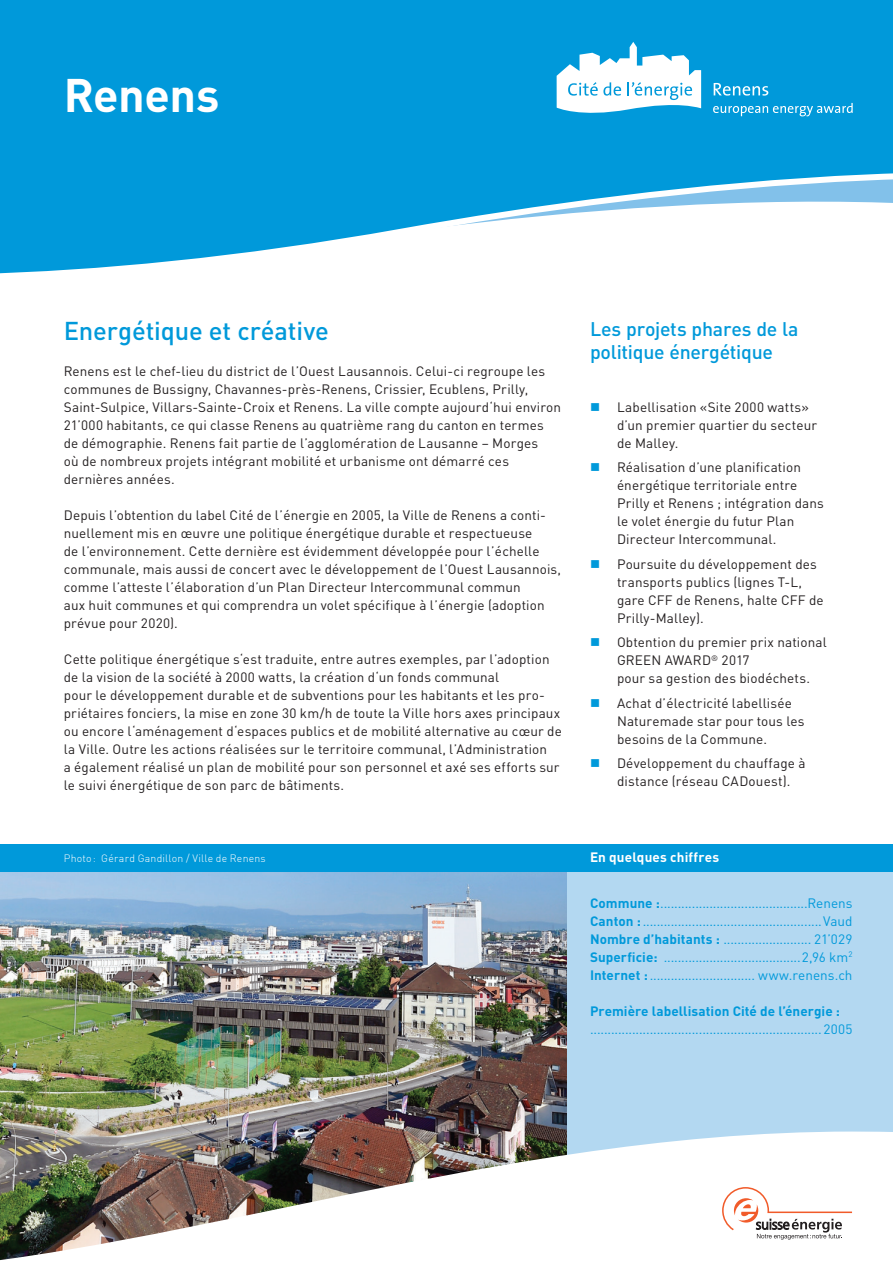
<style>
.page{position:relative;width:893px;height:1263px;background:#fff}
.page>*{position:absolute;margin:0;border:0;box-sizing:border-box;transform-origin:0 0}
.t1{font:700 46.5px "DIN Pro";letter-spacing:-.01em;color:#fff}
.t2{font:500 25.5px "DIN Pro";letter-spacing:-.005em;color:#0099da}
.t3{font:500 19.5px/23.4px "DIN Pro";letter-spacing:-.015em;color:#0099da}
.t4{font:13.5px/18px "DIN Pro";letter-spacing:.01em;color:#231f20}
.t5{font:13.5px/18px "DIN Pro";letter-spacing:.005em;color:#0099da;text-align:justify}
.t6{font:700 13.5px "DIN Pro";color:#0099da}
.t7{font:700 13.5px "DIN Pro";letter-spacing:.01em;color:#fff}
.t8{font:300 10.5px "DIN";letter-spacing:.02em;color:#fff}
.s1{font-weight:700}
</style>
<div class="page">
<svg style="left:0;top:0;width:893px;height:274px"></svg>
<div style="left:0;top:844px;width:893px;height:419px;background:#b3d8f1"></div>
<img style="left:0;top:871px;width:567px;height:260px">
<img style="left:0;top:1131px;width:893px;height:132px">
<div style="left:0;top:844px;width:893px;height:27px;background:#0099da"></div>
<svg style="left:721px;top:1186px;width:132px;height:53px;background:#ede3e0"></svg>
<svg style="left:713px;top:103px;width:140px;height:13px;background:#36aee1"></svg>
<svg style="left:714px;top:83px;width:54px;height:13px"></svg>
<svg style="left:557px;top:42px;width:144px;height:76px"></svg>
<h1 class="t1" style="left:64px;top:64px;width:157px">Renens</h1>
<h2 class="t2" style="left:64px;top:314px;width:267px">Energétique et créative</h2>
<p class="t4" style="left:64px;top:362px;width:499px">Renens est le chef-lieu du district de l’Ouest Lausannois. Celui-ci regroupe les communes de Bussigny, Chavannes-près-Renens, Crissier, Ecublens, Prilly, Saint-Sulpice, Villars-Sainte-Croix et Renens. La ville compte aujourd‘hui environ 21’000 habitants, ce qui classe Renens au quatrième rang du canton en termes de démographie. Renens fait partie de l’agglomération de Lausanne – Morges<br>où de nombreux projets intégrant mobilité et urbanisme ont démarré ces dernières années.</p>
<p class="t4" style="left:64px;top:506px;width:499px">Depuis l’obtention du label Cité de l’énergie en 2005, la Ville de Renens a conti&shy;nuellement mis en œuvre une politique énergétique durable et respectueuse<br>de l’environnement. Cette dernière est évidemment développée pour l’échelle communale, mais aussi de concert avec le développement de l’Ouest Lausannois, comme l’atteste l’élaboration d’un Plan Directeur Intercommunal commun<br>aux huit communes et qui comprendra un volet spécifique à l’énergie (adoption prévue pour 2020).</p>
<p class="t4" style="left:64px;top:650px;width:500px">Cette politique énergétique s‘est traduite, entre autres exemples, par l’adoption de la vision de la société à 2000 watts, la création d‘un fonds communal<br>pour le développement durable et de subventions pour les habitants et les pro&shy;priétaires fonciers, la mise en zone 30 km/h de toute la Ville hors axes principaux ou encore l‘aménagement d‘espaces publics et de mobilité alternative au cœur de la Ville. Outre les actions réalisées sur le territoire communal, l’Administration<br>a également réalisé un plan de mobilité pour son personnel et axé ses efforts sur le suivi énergétique de son parc de bâtiments.</p>
<h3 class="t3" style="left:590px;top:316px;width:210px">Les projets phares de la politique énergétique</h3>
<p class="t4" style="left:617px;top:398px;width:202px">Labellisation «Site 2000 watts» d’un premier quartier du secteur de Malley.</p>
<p class="t4" style="left:617px;top:458px;width:208px">Réalisation d’une planification énergétique territoriale entre<br>Prilly et Renens ; intégration dans le volet énergie du futur Plan<br>Directeur Intercommunal.</p>
<p class="t4" style="left:617px;top:554px;width:208px">Poursuite du développement des transports publics (lignes T-L, gare CFF de Renens, halte CFF de<br>Prilly-Malley).</p>
<p class="t4" style="left:617px;top:633px;width:211px">Obtention du premier prix national<br>GREEN AWARD<sup>®</sup> 2017<br>pour sa gestion des biodéchets.</p>
<p class="t4" style="left:617px;top:693px;width:189px">Achat d’électricité labellisée<br>Naturemade star pour tous les besoins de la Commune.</p>
<p class="t4" style="left:617px;top:753px;width:190px">Développement du chauffage à distance (réseau CADouest).</p>
<p class="t8" style="left:64px;top:852px;width:204px">Photo: Gérard Gandillon / Ville de Renens</p>
<p class="t7" style="left:590px;top:848px;width:131px">En quelques chiffres</p>
<p class="t5" style="left:590px;top:893px;width:264px"><span class="s1">Commune :</span>..........................................Renens <span class="s1">Canton :</span>...................................................Vaud <span class="s1">Nombre d’habitants :</span> ......................... 21’029<br><span class="s1">Superficie:</span> .......................................2,96 km<sup>2<br></sup><span class="s1">Internet :</span>.............................. www.renens.ch</p>
<p class="t6" style="left:590px;top:1002px;width:252px">Première labellisation Cité de l’énergie :</p>
<p class="t5" style="left:590px;top:1019px;width:264px">.................................................................. 2005</p>
</div>
